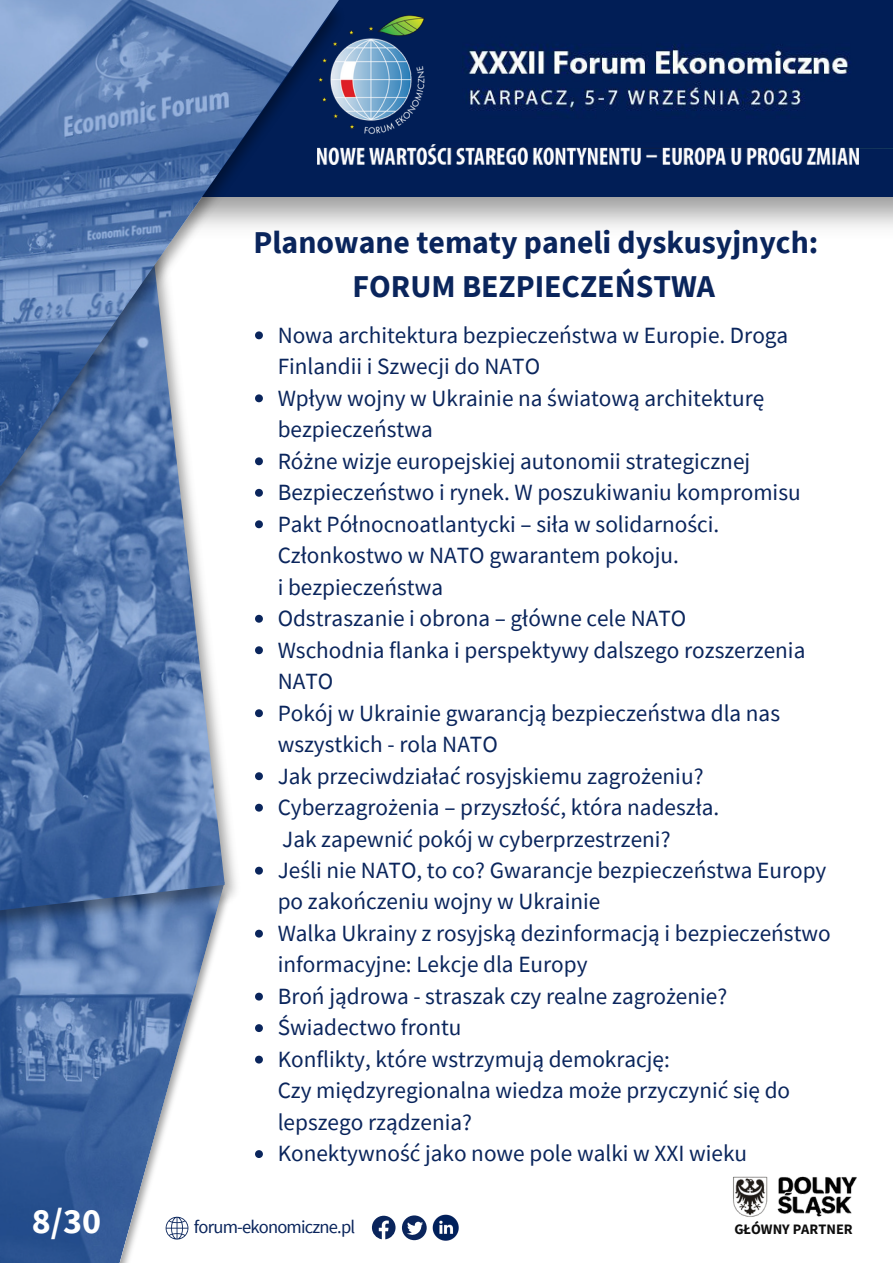
<style>
.page{position:relative;width:893px;height:1264px;background:#fff}
.page>*{position:absolute;margin:0;border:0;box-sizing:border-box;transform-origin:0 0}
.t1{font:700 36px "Source Sans Pro";color:#fff}
.t2{font:700 31.8px "Source Sans Pro";color:#0a255c}
.t3{font:23.25px/31.5px "Source Sans Pro";color:#0a255c}
.t4{font:18.45px "Source Sans Pro";letter-spacing:-.045em;color:#0a255c}
.t5{font:700 14.4px "Source Sans Pro";color:#0d0d0d}
</style>
<div class="page">
<div style="left:376px;top:148px;width:516px;height:49px;background:#011e56"></div>
<img style="left:0;top:957px;width:212px;height:305px">
<img style="left:225px;top:614px;width:36px;height:324px">
<img style="left:0;top:563px;width:225px;height:394px">
<img style="left:0;top:164px;width:376px;height:399px">
<img style="left:0;top:0;width:340px;height:486px">
<svg style="left:165px;top:1216px;width:24px;height:23px"></svg>
<svg style="left:372px;top:1215px;width:23px;height:24px"></svg>
<svg style="left:402px;top:1215px;width:24px;height:25px"></svg>
<img style="left:432px;top:1214px;width:27px;height:27px">
<img style="left:733px;top:1176px;width:124px;height:41px">
<svg style="left:255px;top:331px;width:8px;height:8px"></svg>
<svg style="left:255px;top:394px;width:8px;height:8px"></svg>
<svg style="left:255px;top:457px;width:8px;height:8px"></svg>
<svg style="left:255px;top:489px;width:8px;height:8px"></svg>
<svg style="left:255px;top:520px;width:8px;height:8px"></svg>
<svg style="left:255px;top:615px;width:8px;height:7px"></svg>
<svg style="left:255px;top:646px;width:8px;height:8px"></svg>
<svg style="left:255px;top:709px;width:8px;height:8px"></svg>
<svg style="left:255px;top:772px;width:8px;height:8px"></svg>
<svg style="left:255px;top:803px;width:8px;height:8px"></svg>
<svg style="left:255px;top:866px;width:8px;height:8px"></svg>
<svg style="left:255px;top:929px;width:8px;height:8px"></svg>
<svg style="left:255px;top:992px;width:8px;height:8px"></svg>
<svg style="left:255px;top:1024px;width:8px;height:8px"></svg>
<svg style="left:255px;top:1055px;width:8px;height:8px"></svg>
<svg style="left:255px;top:1150px;width:8px;height:7px"></svg>
<img style="left:465px;top:0;width:427px;height:148px">
<img style="left:267px;top:0;width:198px;height:154px">
<img style="left:318px;top:144px;width:540px;height:20px">
<p class="t1" style="left:32px;top:1196px;width:71px">8/30</p>
<p class="t2" style="left:253px;top:222px;width:566px">Planowane tematy paneli dyskusyjnych:</p>
<p class="t2" style="left:352px;top:266px;width:364px">FORUM BEZPIECZEŃSTWA</p>
<p class="t3" style="left:278px;top:318px;width:512px">Nowa architektura bezpieczeństwa w Europie. Droga<br>Finlandii i Szwecji do NATO</p>
<p class="t3" style="left:278px;top:381px;width:488px">Wpływ wojny w Ukrainie na światową architekturę bezpieczeństwa</p>
<p class="t3" style="left:278px;top:444px;width:474px">Różne wizje europejskiej autonomii strategicznej</p>
<p class="t3" style="left:278px;top:476px;width:524px">Bezpieczeństwo i rynek. W poszukiwaniu kompromisu</p>
<p class="t3" style="left:278px;top:507px;width:443px">Pakt Północnoatlantycki – siła w solidarności.<br>Członkostwo w NATO gwarantem pokoju.<br>i bezpieczeństwa</p>
<p class="t3" style="left:278px;top:602px;width:410px">Odstraszanie i obrona – główne cele NATO</p>
<p class="t3" style="left:278px;top:633px;width:529px">Wschodnia flanka i perspektywy dalszego rozszerzenia<br>NATO</p>
<p class="t3" style="left:278px;top:696px;width:504px">Pokój w Ukrainie gwarancją bezpieczeństwa dla nas wszystkich - rola NATO</p>
<p class="t3" style="left:278px;top:759px;width:427px">Jak przeciwdziałać rosyjskiemu zagrożeniu?</p>
<p class="t3" style="left:278px;top:791px;width:443px">Cyberzagrożenia – przyszłość, która nadeszła.<br>Jak zapewnić pokój w cyberprzestrzeni?</p>
<p class="t3" style="left:278px;top:854px;width:550px">Jeśli nie NATO, to co? Gwarancje bezpieczeństwa Europy po zakończeniu wojny w Ukrainie</p>
<p class="t3" style="left:278px;top:916px;width:554px">Walka Ukrainy z rosyjską dezinformacją i bezpieczeństwo informacyjne: Lekcje dla Europy</p>
<p class="t3" style="left:278px;top:979px;width:451px">Broń jądrowa - straszak czy realne zagrożenie?</p>
<p class="t3" style="left:278px;top:1011px;width:185px">Świadectwo frontu</p>
<p class="t3" style="left:278px;top:1042px;width:514px">Konflikty, które wstrzymują demokrację:<br>Czy międzyregionalna wiedza może przyczynić się do lepszego rządzenia?</p>
<p class="t3" style="left:278px;top:1137px;width:471px">Konektywność jako nowe pole walki w XXI wieku</p>
<p class="t4" style="left:194px;top:1214px;width:163px">forum-ekonomiczne.pl</p>
<p class="t5" style="left:734px;top:1219px;width:120px">GŁÓWNY PARTNER</p>
</div>
